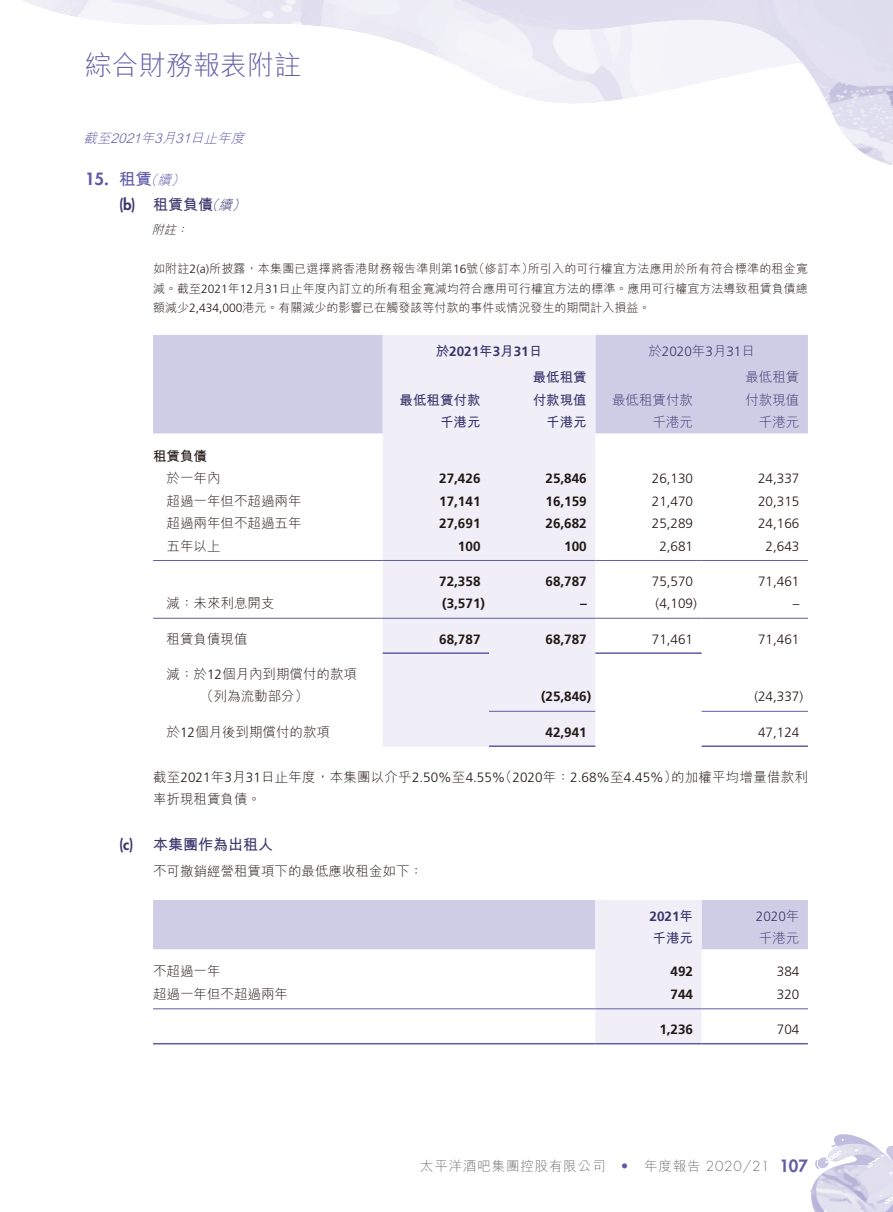
<style>
.page{position:relative;width:893px;height:1212px;background:#fff}
.page>*{position:absolute;margin:0;border:0;box-sizing:border-box;transform-origin:0 0}
.t1{font:300 27px "M Hei HK";color:#5f5da8}
.t2{font:800 16.5px "Futura Std";color:#5f5da8}
.t3{font:700 15px "M Hei HK";color:#39366c}
.t4{font:300 13.5px/22.5px "M Hei HK";color:#231916}
.t5{font:300 13.5px "Frutiger LT Std";color:#231916}
.t6{font:700 13.5px "Frutiger LT Std";color:#231916}
.t7{font:300 13.5px "M Hei HK";letter-spacing:.06em;color:#727272}
.t8{font:700 13.5px/22.5px "M Hei HK";color:#39366c}
.t9{font:300 13.5px/22.5px "M Hei HK";color:#39366c}
.t10{font:700 13.5px "Frutiger LT Std";color:#39366c}
.t11{font:300 13.5px "Frutiger LT Std";color:#39366c}
.t12{font:italic 300 13.5px "M Hei HK";color:#5f5da8}
.t13{font:700 13.5px "M Hei HK";color:#231916}
.t14{font:300 12px/19.5px "M Hei HK";color:#231916;text-align:justify}
.t15{font:italic 300 12px "M Hei HK";color:#231916}
.s1{font-family:"M Hei HK";font-weight:700}
.s2{font-family:"M Hei HK";font-weight:300;font-style:italic;font-size:13.5px}
.s3{font-family:"Futura Std";font-weight:800}
.s4{font-weight:300;font-style:italic;font-size:13.5px}
.s5{font-family:"Frutiger LT Std"}
.s6{font-family:"M Hei HK"}
.s7{font-family:"Futura Std";color:#5f5da8}
.s8{font-family:"Futura Std"}
.s9{font-family:"Futura Std";font-weight:800;font-size:16.5px;color:#5f5da8}
</style>
<div class="page">
<svg style="left:22px;top:0;width:393px;height:48px"></svg>
<img style="left:415px;top:0;width:478px;height:165px">
<svg style="left:810px;top:1134px;width:83px;height:78px"></svg>
<div style="left:153px;top:335px;width:655px;height:98px;background:#cfcce6"></div>
<div style="left:383px;top:335px;width:212px;height:412px;background:#f0eff8"></div>
<hr style="left:153px;top:560px;width:230px;height:1px;background:#5f5da8">
<hr style="left:383px;top:560px;width:106px;height:1px;background:#5f5da8">
<hr style="left:489px;top:560px;width:106px;height:1px;background:#5f5da8">
<hr style="left:595px;top:560px;width:107px;height:1px;background:#5f5da8">
<hr style="left:702px;top:560px;width:106px;height:1px;background:#5f5da8">
<hr style="left:153px;top:618px;width:230px;height:1px;background:#5f5da8">
<hr style="left:383px;top:618px;width:106px;height:1px;background:#5f5da8">
<hr style="left:489px;top:618px;width:106px;height:1px;background:#5f5da8">
<hr style="left:595px;top:618px;width:107px;height:1px;background:#5f5da8">
<hr style="left:702px;top:618px;width:106px;height:1px;background:#5f5da8">
<hr style="left:383px;top:652px;width:106px;height:2px;background:#5f5da8">
<hr style="left:595px;top:652px;width:107px;height:2px;background:#5f5da8">
<hr style="left:489px;top:711px;width:106px;height:1px;background:#5f5da8">
<hr style="left:702px;top:711px;width:106px;height:1px;background:#5f5da8">
<hr style="left:489px;top:745px;width:106px;height:2px;background:#5f5da8">
<hr style="left:702px;top:745px;width:106px;height:2px;background:#5f5da8">
<svg style="left:153px;top:900px;width:655px;height:143px"></svg>
<hr style="left:153px;top:1008px;width:442px;height:1px;background:#5f5da8">
<hr style="left:595px;top:1008px;width:107px;height:1px;background:#5f5da8">
<hr style="left:702px;top:1008px;width:106px;height:1px;background:#5f5da8">
<hr style="left:153px;top:1043px;width:442px;height:1px;background:#5f5da8">
<hr style="left:595px;top:1043px;width:107px;height:1px;background:#5f5da8">
<hr style="left:702px;top:1043px;width:106px;height:1px;background:#5f5da8">
<h1 class="t1" style="left:85px;top:51px;width:217px">綜合財務報表附註</h1>
<p class="t12" style="left:84px;top:131px;width:166px">截至2021年3月31日止年度</p>
<p class="t2" style="left:85px;top:168px;width:104px">15. <span class="s1">租賃</span><span class="s2">（續）</span></p>
<p class="t3" style="left:119px;top:194px;width:131px"><span class="s3">(b)</span> 租賃負債<span class="s4">（續）</span></p>
<p class="t15" style="left:152px;top:224px;width:41px">附註：</p>
<p class="t14" style="left:153px;top:259px;width:656px">如附註<span class="s5">2(a)</span>所披露，本集團已選擇將香港財務報告準則第<span class="s5">16</span>號（修訂本）所引入的可行權宜方法應用於所有符合標準的租金寬減。截至<span class="s5">2021</span>年<span class="s5">12</span>月<span class="s5">31</span>日止年度內訂立的所有租金寬減均符合應用可行權宜方法的標準。應用可行權宜方法導致租賃負債總額減少<span class="s5">2,434,000</span>港元。有關減少的影響已在觸發該等付款的事件或情況發生的期間計入損益。</p>
<p class="t10" style="left:436px;top:343px;width:108px"><span class="s6">於</span>2021<span class="s6">年</span>3<span class="s6">月</span>31<span class="s6">日</span></p>
<p class="t11" style="left:648px;top:343px;width:108px"><span class="s6">於</span>2020<span class="s6">年</span>3<span class="s6">月</span>31<span class="s6">日</span></p>
<p class="t8" style="left:399px;top:388px;width:82px">最低租賃付款</p>
<p class="t9" style="left:745px;top:366px;width:55px">最低租賃付款現值</p>
<p class="t8" style="left:533px;top:365px;width:55px">最低租賃付款現值</p>
<p class="t9" style="left:612px;top:388px;width:82px">最低租賃付款</p>
<p class="t8" style="left:440px;top:410px;width:42px">千港元</p>
<p class="t8" style="left:546px;top:410px;width:42px">千港元</p>
<p class="t9" style="left:653px;top:411px;width:42px">千港元</p>
<p class="t9" style="left:759px;top:411px;width:42px">千港元</p>
<p class="t13" style="left:153px;top:446px;width:55px">租賃負債</p>
<p class="t4" style="left:167px;top:467px;width:55px">於一年內</p>
<p class="t6" style="left:439px;top:470px;width:43px">27,426</p>
<p class="t6" style="left:545px;top:470px;width:43px">25,846</p>
<p class="t5" style="left:652px;top:471px;width:43px">26,130</p>
<p class="t5" style="left:758px;top:471px;width:43px">24,337</p>
<p class="t4" style="left:167px;top:489px;width:136px">超過一年但不超過兩年</p>
<p class="t6" style="left:439px;top:493px;width:43px">17,141</p>
<p class="t6" style="left:545px;top:493px;width:43px">16,159</p>
<p class="t5" style="left:652px;top:493px;width:43px">21,470</p>
<p class="t5" style="left:758px;top:493px;width:43px">20,315</p>
<p class="t4" style="left:167px;top:512px;width:136px">超過兩年但不超過五年</p>
<p class="t6" style="left:439px;top:515px;width:43px">27,691</p>
<p class="t6" style="left:545px;top:515px;width:43px">26,682</p>
<p class="t5" style="left:652px;top:516px;width:43px">25,289</p>
<p class="t5" style="left:758px;top:516px;width:43px">24,166</p>
<p class="t4" style="left:167px;top:534px;width:55px">五年以上</p>
<p class="t6" style="left:458px;top:538px;width:24px">100</p>
<p class="t6" style="left:564px;top:538px;width:24px">100</p>
<p class="t5" style="left:659px;top:538px;width:35px">2,681</p>
<p class="t5" style="left:766px;top:538px;width:35px">2,643</p>
<p class="t6" style="left:439px;top:573px;width:43px">72,358</p>
<p class="t6" style="left:545px;top:573px;width:43px">68,787</p>
<p class="t5" style="left:652px;top:574px;width:43px">75,570</p>
<p class="t5" style="left:758px;top:574px;width:43px">71,461</p>
<p class="t4" style="left:167px;top:592px;width:109px">減：未來利息開支</p>
<p class="t6" style="left:442px;top:596px;width:44px">(3,571)</p>
<p class="t6" style="left:580px;top:596px;width:8px">–</p>
<p class="t5" style="left:656px;top:596px;width:43px">(4,109)</p>
<p class="t5" style="left:793px;top:596px;width:8px">–</p>
<p class="t4" style="left:167px;top:627px;width:82px">租賃負債現值</p>
<p class="t6" style="left:439px;top:631px;width:43px">68,787</p>
<p class="t6" style="left:545px;top:631px;width:43px">68,787</p>
<p class="t5" style="left:652px;top:631px;width:43px">71,461</p>
<p class="t5" style="left:758px;top:631px;width:43px">71,461</p>
<p class="t4" style="left:200px;top:662px;width:158px;text-indent:-34px">減：於<span class="s5">12</span>個月內到期償付的款項（列為流動部分）</p>
<p class="t6" style="left:541px;top:689px;width:52px">(25,846)</p>
<p class="t5" style="left:754px;top:689px;width:50px">(24,337)</p>
<p class="t4" style="left:167px;top:720px;width:165px">於<span class="s5">12</span>個月後到期償付的款項</p>
<p class="t6" style="left:545px;top:724px;width:43px">42,941</p>
<p class="t5" style="left:758px;top:724px;width:43px">47,124</p>
<p class="t4" style="left:153px;top:765px;width:656px">截至<span class="s5">2021</span>年<span class="s5">3</span>月<span class="s5">31</span>日止年度，本集團以介乎<span class="s5">2.50%</span>至<span class="s5">4.55%</span>（<span class="s5">2020</span>年：<span class="s5">2.68%</span>至<span class="s5">4.45%</span>）的加權平均增量借款利率折現租賃負債。</p>
<p class="t3" style="left:119px;top:834px;width:156px"><span class="s3">(c)</span> 本集團作為出租人</p>
<p class="t4" style="left:153px;top:859px;width:271px">不可撤銷經營租賃項下的最低應收租金如下：</p>
<p class="t10" style="left:650px;top:908px;width:45px">2021<span class="s6">年</span></p>
<p class="t11" style="left:756px;top:908px;width:45px">2020<span class="s6">年</span></p>
<p class="t8" style="left:653px;top:926px;width:42px">千港元</p>
<p class="t9" style="left:759px;top:927px;width:42px">千港元</p>
<p class="t4" style="left:153px;top:960px;width:69px">不超過一年</p>
<p class="t6" style="left:671px;top:964px;width:24px">492</p>
<p class="t5" style="left:777px;top:964px;width:24px">384</p>
<p class="t4" style="left:153px;top:982px;width:136px">超過一年但不超過兩年</p>
<p class="t6" style="left:671px;top:986px;width:24px">744</p>
<p class="t5" style="left:777px;top:987px;width:24px">320</p>
<p class="t6" style="left:659px;top:1021px;width:35px">1,236</p>
<p class="t5" style="left:777px;top:1022px;width:24px">704</p>
<p class="t7" style="left:420px;top:1159px;width:389px">太平洋酒吧集團控股有限公司 <span class="s7">•</span> 年度報告 <span class="s8">2020/21</span> <span class="s9">107</span></p>
</div>
